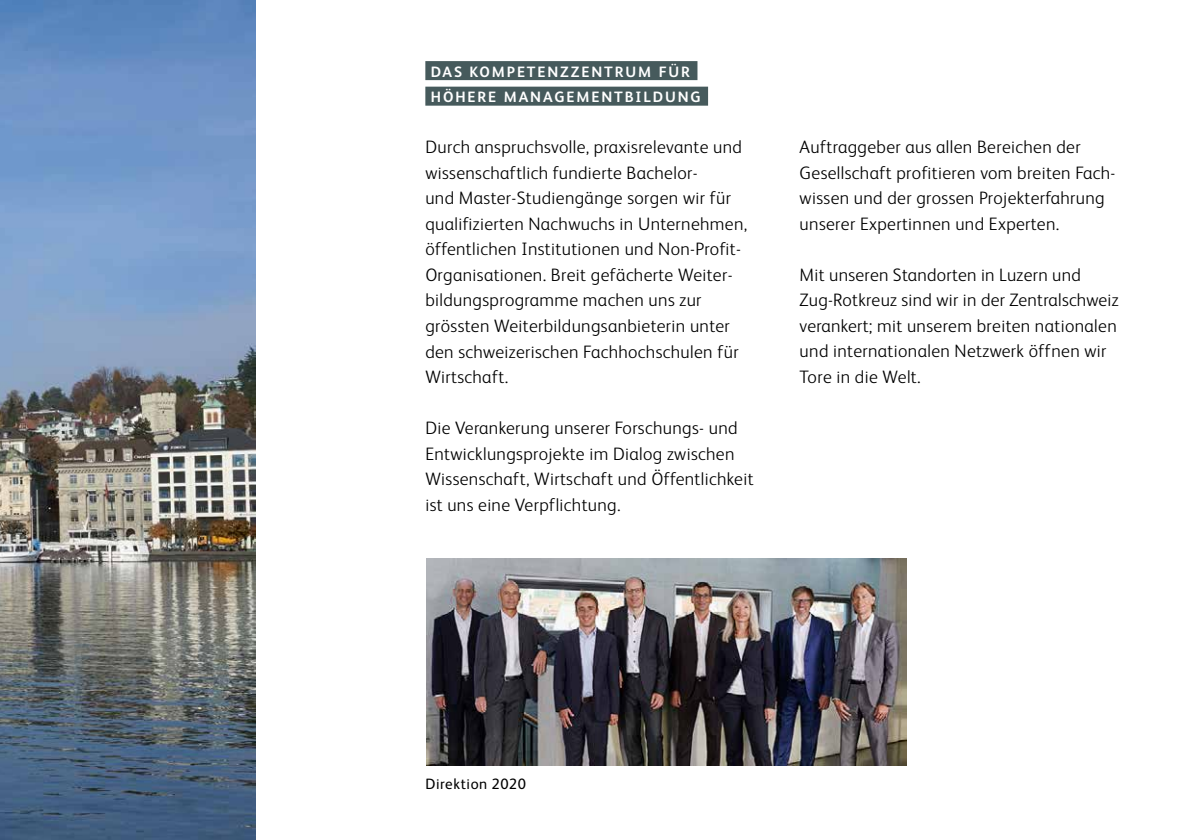
<style>
.page{position:relative;width:1191px;height:840px;background:#fff}
.page>*{position:absolute;margin:0;border:0;box-sizing:border-box;transform-origin:0 0}
.t1{font:300 18px/25.6px "FS Albert";letter-spacing:.02em;color:#000}
.t2{font:700 15px/25.6px "FS Albert";letter-spacing:.125em;color:#fff}
.t3{font:15px "FS Albert";letter-spacing:.04em;color:#000}
</style>
<div class="page">
<img style="left:0;top:0;width:255px;height:839px">
<div style="left:425px;top:61px;width:272px;height:19px;background:#465a5c"></div>
<div style="left:425px;top:87px;width:283px;height:19px;background:#465a5c"></div>
<img style="left:426px;top:558px;width:481px;height:207px">
<p class="t2" style="left:431px;top:58px;width:271px">DAS KOMPETENZZENTRUM FÜR<br>HÖHERE MANAGEMENTBILDUNG</p>
<p class="t1" style="left:425px;top:133px;width:323px">Durch anspruchsvolle, praxisrelevante und wissenschaftlich fundierte Bachelor-<br>und Master-Studiengänge sorgen wir für qualifizierten Nachwuchs in Unternehmen, öffentlichen Institutionen und Non-Profit-Organisationen. Breit gefächerte Weiter&shy;bildungsprogramme machen uns zur grössten Weiterbildungsanbieterin unter den schweizerischen Fachhochschulen für Wirtschaft.</p>
<p class="t1" style="left:425px;top:414px;width:330px">Die Verankerung unserer Forschungs- und Entwicklungsprojekte im Dialog zwischen Wissenschaft, Wirtschaft und Öffentlichkeit ist uns eine Verpflichtung.</p>
<p class="t1" style="left:799px;top:133px;width:317px">Auftraggeber aus allen Bereichen der Gesellschaft profitieren vom breiten Fach&shy;wissen und der grossen Projekterfahrung unserer Expertinnen und Experten.</p>
<p class="t1" style="left:799px;top:261px;width:320px">Mit unseren Standorten in Luzern und Zug-Rotkreuz sind wir in der Zentralschweiz verankert; mit unserem breiten nationalen und internationalen Netzwerk öffnen wir Tore in die Welt.</p>
<p class="t3" style="left:425px;top:773px;width:102px">Direktion 2020</p>
</div>
